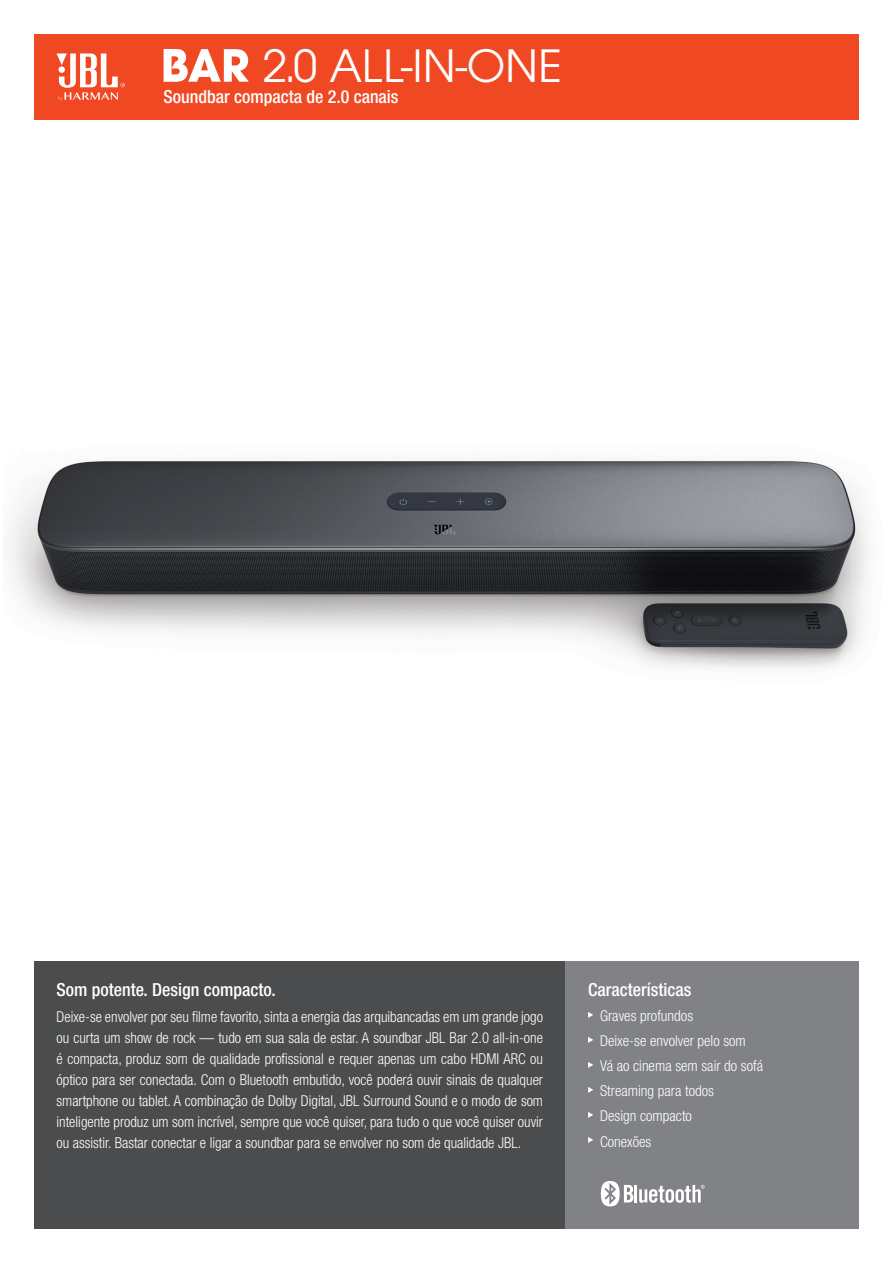
<style>
.page{position:relative;width:893px;height:1263px;background:#fff}
.page>*{position:absolute;margin:0;border:0;box-sizing:border-box;transform-origin:0 0}
.t1{font:48.9px "Avant Gard Goth EF";color:#fff}
.t2{font:500 condensed 18px "Helvetica Neue LT Pro";color:#fff}
.t3{font:300 condensed 15px/21px "Helvetica Neue LT Pro";color:#fff;text-align:justify}
</style>
<div class="page">
<img style="left:11px;top:460px;width:857px;height:209px">
<div style="left:34px;top:961px;width:532px;height:268px;background:#4b4c4d"></div>
<div style="left:566px;top:961px;width:293px;height:268px;background:#808285"></div>
<svg style="left:588px;top:1012px;width:5px;height:6px"></svg>
<svg style="left:588px;top:1037px;width:5px;height:6px"></svg>
<svg style="left:588px;top:1062px;width:5px;height:6px"></svg>
<svg style="left:588px;top:1087px;width:5px;height:6px"></svg>
<svg style="left:588px;top:1112px;width:5px;height:6px"></svg>
<svg style="left:588px;top:1137px;width:5px;height:6px"></svg>
<div style="left:34px;top:34px;width:825px;height:85px;background:#f04822"></div>
<svg style="left:57px;top:53px;width:68px;height:48px"></svg>
<svg style="left:601px;top:1181px;width:104px;height:25px"></svg>
<svg style="left:164px;top:49px;width:85px;height:33px"></svg>
<p class="t1" style="left:263px;top:37px;width:300px">2.0 ALL-IN-ONE</p>
<p class="t2" style="left:163px;top:86px;width:237px">Soundbar compacta de 2.0 canais</p>
<p class="t2" style="left:57px;top:979px;width:221px">Som potente. Design compacto.</p>
<p class="t3" style="left:57px;top:1006px;width:488px">Deixe-se envolver por seu filme favorito, sinta a energia das arquibancadas em um grande jogo ou curta um show de rock — tudo em sua sala de estar. A soundbar JBL Bar 2.0 all-in-one é compacta, produz som de qualidade profissional e requer apenas um cabo HDMI ARC ou óptico para ser conectada. Com o Bluetooth embutido, você poderá ouvir sinais de qualquer smartphone ou tablet. A combinação de Dolby Digital, JBL Surround Sound e o modo de som inteligente produz um som incrível, sempre que você quiser, para tudo o que você quiser ouvir ou assistir. Bastar conectar e ligar a soundbar para se envolver no som de qualidade JBL.</p>
<p class="t2" style="left:588px;top:979px;width:105px">Características</p>
<p class="t3" style="left:600px;top:1005px;width:95px">Graves profundos</p>
<p class="t3" style="left:600px;top:1030px;width:147px">Deixe-se envolver pelo som</p>
<p class="t3" style="left:600px;top:1055px;width:164px">Vá ao cinema sem sair do sofá</p>
<p class="t3" style="left:600px;top:1080px;width:115px">Streaming para todos</p>
<p class="t3" style="left:600px;top:1105px;width:93px">Design compacto</p>
<p class="t3" style="left:600px;top:1130px;width:53px">Conexões</p>
</div>
